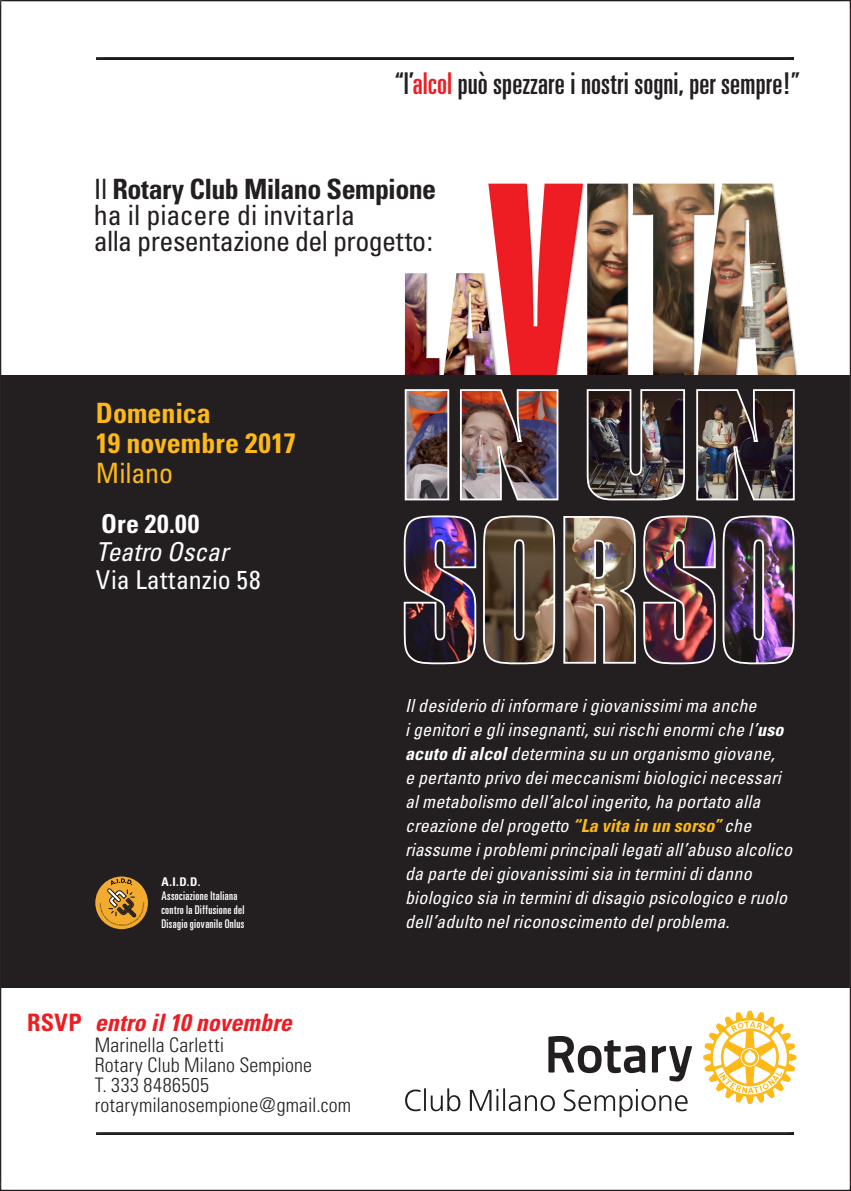
<style>
.page{position:relative;width:851px;height:1191px;background:#fff}
.page>*{position:absolute;margin:0;border:0;box-sizing:border-box;transform-origin:0 0}
.t1{font:ultra-condensed 30px "Univers";color:#231f20}
.t2{font:condensed 28px "Univers";letter-spacing:-.01em;color:#231f20}
.t3{font:700 condensed 28px "Univers";letter-spacing:-.02em;color:#231f20}
.t4{font:700 condensed 28px "Univers";color:#fcb917}
.t5{font:condensed 28px "Univers";color:#fcb917}
.t6{font:condensed 26px "Univers";letter-spacing:.005em;color:#fff}
.t7{font:italic condensed 26px "Univers";letter-spacing:-.005em;color:#fff}
.t8{font:700 condensed 26px "Univers";letter-spacing:.02em;color:#fff}
.t9{font:italic 700 condensed 24px "Univers";letter-spacing:.005em;color:#ee1d23}
.t10{font:700 condensed 24px "Univers";color:#ee1d23}
.t11{font:300 condensed 20px "Univers";letter-spacing:.005em;color:#231f20}
.t12{font:300 condensed 20px "Univers";letter-spacing:.025em;color:#231f20}
.t13{font:italic condensed 18px/24px "Univers";letter-spacing:.01em;color:#fff}
.t14{font:ultra-condensed 12px "Univers";letter-spacing:.025em;color:#fff}
.t15{font:700 condensed 12px "Univers";color:#fff}
.s1{color:#ee1d23}
.s2{font-weight:400}
.s3{font-weight:700}
.s4{font-weight:700;color:#fcb917}
</style>
<div class="page">
<div style="left:0;top:0;width:850px;height:1191px;background:#231f20;opacity:.75"></div>
<div style="left:95px;top:54px;width:700px;height:6px;background:#fff"></div>
<div style="left:95px;top:55px;width:700px;height:5px;background:#231f20;opacity:.75"></div>
<div style="left:95px;top:1129px;width:700px;height:6px;background:#fff"></div>
<div style="left:95px;top:1130px;width:700px;height:5px;background:#231f20;opacity:.75"></div>
<svg style="left:95px;top:876px;width:53px;height:53px"></svg>
<svg style="left:100px;top:878px;width:44px;height:47px;background:#be8a30"></svg>
<p class="t1" style="left:395px;top:66px;width:406px">“l’<span class="s1">alcol</span> può spezzare i nostri sogni, per sempre!”</p>
<p class="t3" style="left:94px;top:172px;width:343px"><span class="s2">Il</span> Rotary Club Milano Sempione</p>
<p class="t2" style="left:94px;top:197px;width:262px">ha il piacere di invitarla</p>
<p class="t2" style="left:94px;top:223px;width:340px">alla presentazione del progetto:</p>
<p class="t4" style="left:96px;top:396px;width:116px">Domenica</p>
<p class="t4" style="left:96px;top:426px;width:201px">19 novembre 2017</p>
<p class="t5" style="left:96px;top:455px;width:79px">Milano</p>
<p class="t8" style="left:101px;top:508px;width:100px">Ore 20.00</p>
<p class="t7" style="left:96px;top:535px;width:134px">Teatro Oscar</p>
<p class="t6" style="left:96px;top:563px;width:166px">Via Lattanzio 58</p>
<p class="t15" style="left:161px;top:874px;width:40px">A.I.D.D.</p>
<p class="t14" style="left:161px;top:888px;width:77px">Associazione Italiana</p>
<p class="t14" style="left:161px;top:902px;width:84px">contro la Diffusione del</p>
<p class="t14" style="left:161px;top:916px;width:85px">Disagio giovanile Onlus</p>
<p class="t10" style="left:27px;top:1008px;width:56px">RSVP</p>
<p class="t9" style="left:95px;top:1008px;width:199px">entro il 10 novembre</p>
<p class="t11" style="left:95px;top:1032px;width:131px">Marinella Carletti</p>
<p class="t11" style="left:95px;top:1052px;width:219px">Rotary Club Milano Sempione</p>
<p class="t12" style="left:95px;top:1072px;width:116px">T. 333 8486505</p>
<p class="t11" style="left:95px;top:1092px;width:258px">rotarymilanosempione@gmail.com</p>
<p class="t13" style="left:405px;top:693px;width:353px">Il desiderio di informare i giovanissimi ma anche</p>
<p class="t13" style="left:405px;top:717px;width:380px">i genitori e gli insegnanti, sui rischi enormi che l’<span class="s3">uso acuto di alcol</span> determina su un organismo giovane,</p>
<p class="t13" style="left:405px;top:765px;width:377px">e pertanto privo dei meccanismi biologici necessari</p>
<p class="t13" style="left:405px;top:789px;width:388px">al metabolismo dell’alcol ingerito, ha portato alla creazione del progetto <span class="s4">“La vita in un sorso”</span> che riassume i problemi principali legati all’abuso alcolico</p>
<p class="t13" style="left:405px;top:861px;width:383px">da parte dei giovanissimi sia in termini di danno biologico sia in termini di disagio psicologico e ruolo dell’adulto nel riconoscimento del problema.</p>
</div>
